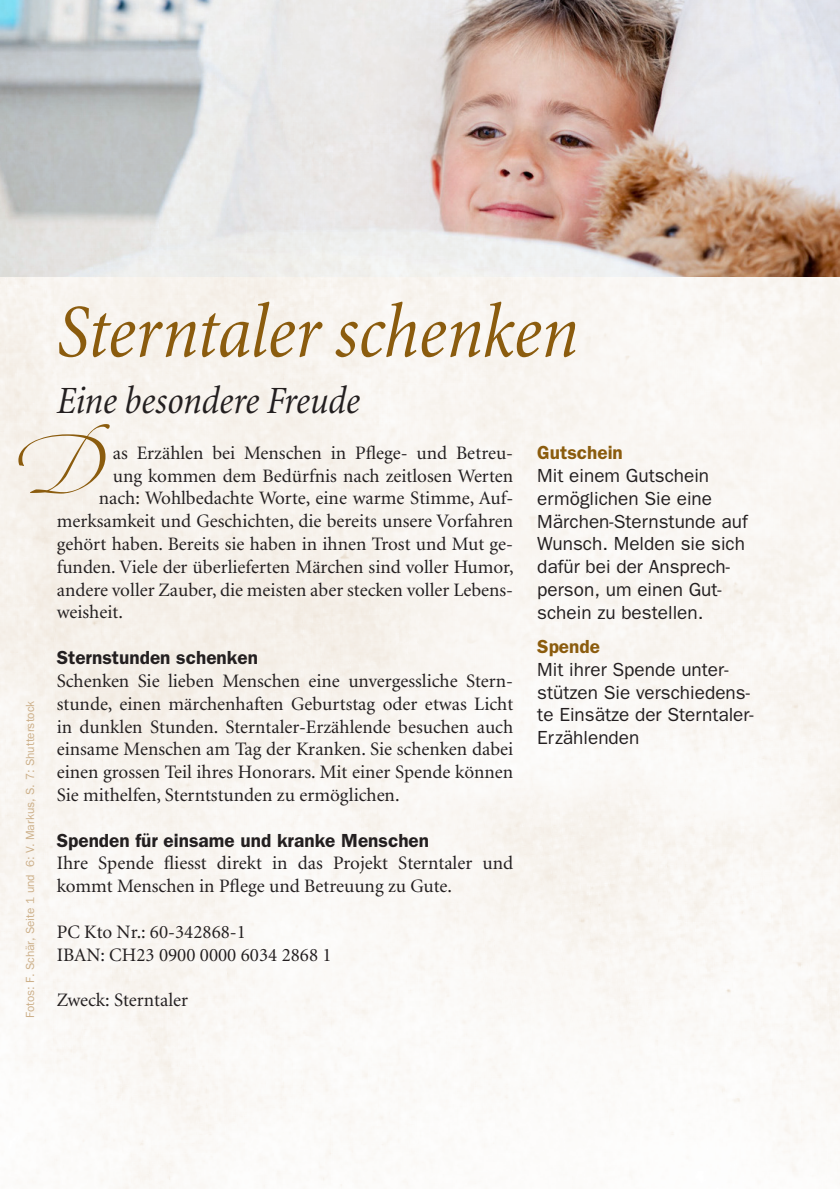
<style>
.page{position:relative;width:840px;height:1191px;background:#fff}
.page>*{position:absolute;margin:0;border:0;box-sizing:border-box;transform-origin:0 0}
.t1{font:italic condensed 77px "Minion";letter-spacing:-.005em;color:#8b5c0e}
.t2{font:italic condensed 39.2px "Minion";letter-spacing:-.005em;color:#231f20}
.t3{font:19px/22.8px "Minion";color:#231f20}
.t4{font:19px/22.8px "Franklin Gothic";color:#231f20}
.t5{font:600 19px "Franklin Gothic";color:#231f20}
.t6{font:600 19px "Franklin Gothic";color:#8b5c0e}
.t7{font:11.8px "Franklin Gothic";color:#ccaf88}
</style>
<div class="page">
<img style="left:0;top:0;width:839px;height:1188px">
<img style="left:1px;top:0;width:838px;height:276px">
<svg style="left:18px;top:424px;width:92px;height:69px"></svg>
<p class="t7" style="left:23px;top:1018px;width:319px;rotate:-90deg">Fotos: F. Schär, Seite 1 und 6: V. Markus, S. 7: Shutterstock</p>
<h1 class="t1" style="left:57px;top:292px;width:522px">Sterntaler schenken</h1>
<h2 class="t2" style="left:57px;top:380px;width:304px">Eine besondere Freude</h2>
<p class="t3" style="left:113px;top:442px;width:401px">as Erzählen bei Menschen in Pflege- und Betreu-</p>
<p class="t3" style="left:113px;top:465px;width:402px">ung kommen dem Bedürfnis nach zeitlosen Werten</p>
<p class="t3" style="left:99px;top:487px;width:416px">nach: Wohlbedachte Worte, eine warme Stimme, Auf-</p>
<p class="t3" style="left:57px;top:510px;width:458px">merksamkeit und Geschichten, die bereits unsere Vorfahren</p>
<p class="t3" style="left:57px;top:533px;width:457px">gehört haben. Bereits sie haben in ihnen Trost und Mut ge-</p>
<p class="t3" style="left:57px;top:556px;width:458px">funden. Viele der überlieferten Märchen sind voller Humor,</p>
<p class="t3" style="left:57px;top:579px;width:457px">andere voller Zauber, die meisten aber stecken voller Lebens-</p>
<p class="t3" style="left:57px;top:601px;width:68px">weisheit.</p>
<p class="t5" style="left:57px;top:646px;width:203px">Sternstunden schenken</p>
<p class="t3" style="left:57px;top:670px;width:458px;text-align:justify">Schenken Sie lieben Menschen eine unvergessliche Stern&shy;stunde, einen märchenhaften Geburtstag oder etwas Licht in dunklen Stunden. Sterntaler-Erzählende besuchen auch einsame Menschen am Tag der Kranken. Sie schenken dabei einen grossen Teil ihres Honorars. Mit einer Spende können Sie mithelfen, Sterntstunden zu ermöglichen.</p>
<p class="t5" style="left:57px;top:829px;width:374px">Spenden für einsame und kranke Menschen</p>
<p class="t3" style="left:57px;top:852px;width:458px">Ihre Spende fliesst direkt in das Projekt Sterntaler und kommt Menschen in Pflege und Betreuung zu Gute.</p>
<p class="t3" style="left:57px;top:921px;width:276px">PC Kto Nr.: 60-342868-1<br>IBAN: CH23 0900 0000 6034 2868 1</p>
<p class="t3" style="left:57px;top:989px;width:133px">Zweck: Sterntaler</p>
<p class="t6" style="left:537px;top:441px;width:87px">Gutschein</p>
<p class="t4" style="left:537px;top:464px;width:212px">Mit einem Gutschein ermöglichen Sie eine<br>Märchen-Sternstunde auf<br>Wunsch. Melden sie sich dafür bei der Ansprech&shy;person, um einen Gut&shy;schein zu bestellen.</p>
<p class="t6" style="left:537px;top:635px;width:64px">Spende</p>
<p class="t4" style="left:537px;top:657px;width:218px">Mit ihrer Spende unter&shy;stützen Sie verschiedens&shy;te Einsätze der Sterntaler-<br>Erzählenden</p>
</div>
